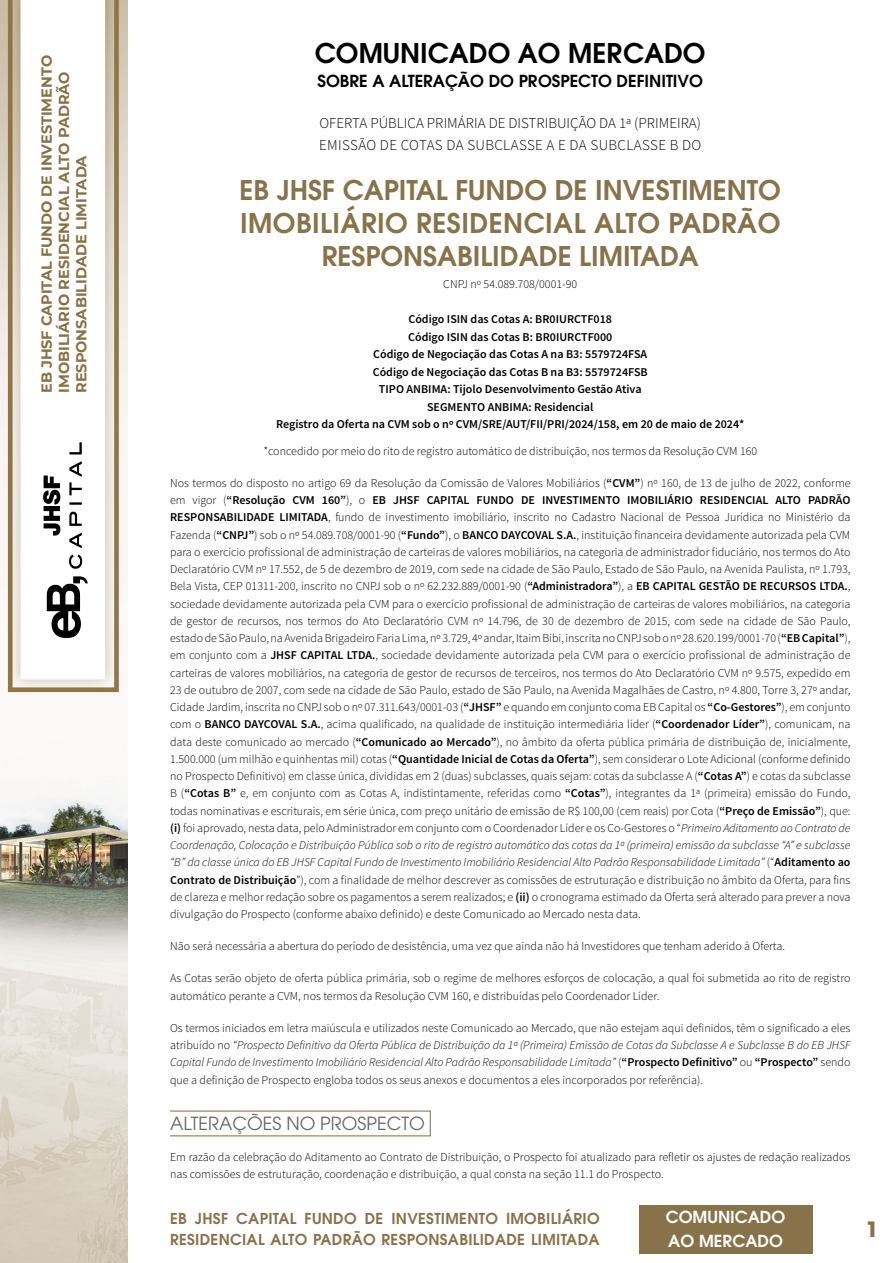
<style>
.page{position:relative;width:893px;height:1263px;background:#fff}
.page>*{position:absolute;margin:0;border:0;box-sizing:border-box;transform-origin:0 0}
.t1{font:600 27px/33.2px "ITC Avant Garde Pro";color:#88724a;text-align:center}
.t2{font:600 27px "ITC Avant Garde Pro";color:#000}
.t3{font:700 21px "ITC Avant Garde Pro";color:#88724a}
.t4{font:18px "ITC Avant Garde Pro";color:#666}
.t5{font:600 16.5px "ITC Avant Garde Pro";color:#000}
.t6{font:600 16.5px/24px "ITC Avant Garde Pro";color:#fff}
.t7{font:300 15px/21.8px "Source Sans Pro";color:#000}
.t8{font:600 15px/21px "ITC Avant Garde Pro";letter-spacing:.02em;color:#88724a}
.t9{font:700 14.55px/17.4px "Montserrat";color:#877145}
.t10{font:300 12px/17.2px "Source Sans Pro";color:#000;text-align:justify}
.t11{font:600 12px/17.5px "Source Sans Pro";color:#000;text-align:center}
.s1{font-weight:600}
.s2{font-style:italic}
</style>
<div class="page">
<img style="left:0;top:0;width:128px;height:1263px">
<svg style="left:43px;top:475px;width:17px;height:61px"></svg>
<svg style="left:69px;top:512px;width:13px;height:14px"></svg>
<svg style="left:69px;top:533px;width:13px;height:15px"></svg>
<svg style="left:47px;top:576px;width:41px;height:62px"></svg>
<svg style="left:69px;top:554px;width:13px;height:15px"></svg>
<svg style="left:69px;top:442px;width:13px;height:12px"></svg>
<svg style="left:69px;top:461px;width:13px;height:34px"></svg>
<svg style="left:69px;top:502px;width:13px;height:3px"></svg>
<div style="left:639px;top:1205px;width:173px;height:49px;background:#88724a"></div>
<p class="t9" style="left:37px;top:393px;width:339px;rotate:-90deg">EB JHSF CAPITAL FUNDO DE INVESTIMENTO<br>IMOBILIÁRIO RESIDENCIAL ALTO PADRÃO<br>RESPONSABILIDADE LIMITADA</p>
<h1 class="t2" style="left:315px;top:35px;width:392px">COMUNICADO AO MERCADO</h1>
<h3 class="t5" style="left:318px;top:70px;width:387px">SOBRE A ALTERAÇÃO DO PROSPECTO DEFINITIVO</h3>
<p class="t7" style="left:319px;top:112px;width:384px">OFERTA PÚBLICA PRIMÁRIA DE DISTRIBUIÇÃO DA 1ª (PRIMEIRA)<br>EMISSÃO DE COTAS DA SUBCLASSE A E DA SUBCLASSE B DO</p>
<h1 class="t1" style="left:240px;top:173px;width:543px">EB JHSF CAPITAL FUNDO DE INVESTIMENTO<br>IMOBILIÁRIO RESIDENCIAL ALTO PADRÃO<br>RESPONSABILIDADE LIMITADA</h1>
<p class="t10" style="left:443px;top:276px;width:135px">CNPJ nº 54.089.708/0001-90</p>
<p class="t11" style="left:276px;top:311px;width:470px">Código ISIN das Cotas A: BR0IURCTF018<br>Código ISIN das Cotas B: BR0IURCTF000<br>Código de Negociação das Cotas A na B3: 5579724FSA<br>Código de Negociação das Cotas B na B3: 5579724FSB<br>TIPO ANBIMA: Tijolo Desenvolvimento Gestão Ativa<br>SEGMENTO ANBIMA: Residencial<br>Registro da Oferta na CVM sob o nº CVM/SRE/AUT/FII/PRI/2024/158, em 20 de maio de 2024*</p>
<p class="t10" style="left:263px;top:442px;width:495px">*concedido por meio do rito de registro automático de distribuição, nos termos da Resolução CVM 160</p>
<p class="t10" style="left:170px;top:474px;width:682px">Nos termos do disposto no artigo 69 da Resolução da Comissão de Valores Mobiliários (<span class="s1">“CVM”</span>) nº 160, de 13 de julho de 2022, conforme em vigor (<span class="s1">“Resolução CVM 160”</span>), o <span class="s1">EB JHSF CAPITAL FUNDO DE INVESTIMENTO IMOBILIÁRIO RESIDENCIAL ALTO PADRÃO RESPONSABILIDADE LIMITADA</span>, fundo de investimento imobiliário, inscrito no Cadastro Nacional de Pessoa Jurídica no Ministério da Fazenda (<span class="s1">“CNPJ”</span>) sob o nº 54.089.708/0001-90 (<span class="s1">“Fundo”</span>), o <span class="s1">BANCO DAYCOVAL S.A.</span>, instituição financeira devidamente autorizada pela CVM para o exercício profissional de administração de carteiras de valores mobiliários, na categoria de administrador fiduciário, nos termos do Ato Declaratório CVM nº 17.552, de 5 de dezembro de 2019, com sede na cidade de São Paulo, Estado de São Paulo, na Avenida Paulista, nº 1.793, Bela Vista, CEP 01311-200, inscrito no CNPJ sob o nº 62.232.889/0001-90 (<span class="s1">“Administradora”</span>), a <span class="s1">EB CAPITAL GESTÃO DE RECURSOS LTDA.</span>, sociedade devidamente autorizada pela CVM para o exercício profissional de administração de carteiras de valores mobiliários, na categoria de gestor de recursos, nos termos do Ato Declaratório CVM nº 14.796, de 30 de dezembro de 2015, com sede na cidade de São Paulo, estado de São Paulo, na Avenida Brigadeiro Faria Lima, nº 3.729, 4º andar, Itaim Bibi, inscrita no CNPJ sob o nº 28.620.199/0001-70 (<span class="s1">“EB Capital”</span>), em conjunto com a <span class="s1">JHSF CAPITAL LTDA.</span>, sociedade devidamente autorizada pela CVM para o exercício profissional de administração de carteiras de valores mobiliários, na categoria de gestor de recursos de terceiros, nos termos do Ato Declaratório CVM nº 9.575, expedido em 23 de outubro de 2007, com sede na cidade de São Paulo, estado de São Paulo, na Avenida Magalhães de Castro, nº 4.800, Torre 3, 27º andar, Cidade Jardim, inscrita no CNPJ sob o nº 07.311.643/0001-03 (<span class="s1">“JHSF”</span> e quando em conjunto coma EB Capital os <span class="s1">“Co-Gestores”</span>), em conjunto com o <span class="s1">BANCO DAYCOVAL S.A.</span>, acima qualificado, na qualidade de instituição intermediária líder (<span class="s1">“Coordenador Líder”</span>), comunicam, na data deste comunicado ao mercado (<span class="s1">“Comunicado ao Mercado”</span>), no âmbito da oferta pública primária de distribuição de, inicialmente, 1.500.000 (um milhão e quinhentas mil) cotas (<span class="s1">“Quantidade Inicial de Cotas da Oferta”</span>), sem considerar o Lote Adicional (conforme definido no Prospecto Definitivo) em classe única, divididas em 2 (duas) subclasses, quais sejam: cotas da subclasse A (<span class="s1">“Cotas A”</span>) e cotas da subclasse B (<span class="s1">“Cotas B”</span> e, em conjunto com as Cotas A, indistintamente, referidas como <span class="s1">“Cotas”</span>), integrantes da 1ª (primeira) emissão do Fundo, todas nominativas e escriturais, em série única, com preço unitário de emissão de R$ 100,00 (cem reais) por Cota (<span class="s1">“Preço de Emissão”</span>), que: <span class="s1">(i)</span> foi aprovado, nesta data, pelo Administrador em conjunto com o Coordenador Líder e os Co-Gestores o “<span class="s2">Primeiro Aditamento ao Contrato de Coordenação, Colocação e Distribuição Pública sob o rito de registro automático das cotas da 1ª (primeira) emissão da subclasse “A” e subclasse “B” da classe única do EB JHSF Capital Fundo de Investimento Imobiliário Residencial Alto Padrão Responsabilidade Limitada”</span> (“<span class="s1">Aditamento ao Contrato de Distribuição</span>”), com a finalidade de melhor descrever as comissões de estruturação e distribuição no âmbito da Oferta, para fins de clareza e melhor redação sobre os pagamentos a serem realizados; e <span class="s1">(ii)</span> o cronograma estimado da Oferta será alterado para prever a nova divulgação do Prospecto (conforme abaixo definido) e deste Comunicado ao Mercado nesta data.</p>
<p class="t10" style="left:170px;top:938px;width:616px">Não será necessária a abertura do período de desistência, uma vez que ainda não há Investidores que tenham aderido à Oferta.</p>
<p class="t10" style="left:170px;top:970px;width:682px">As Cotas serão objeto de oferta pública primária, sob o regime de melhores esforços de colocação, a qual foi submetida ao rito de registro automático perante a CVM, nos termos da Resolução CVM 160, e distribuídas pelo Coordenador Líder.</p>
<p class="t10" style="left:170px;top:1019px;width:682px">Os termos iniciados em letra maiúscula e utilizados neste Comunicado ao Mercado, que não estejam aqui definidos, têm o significado a eles atribuído no <span class="s2">“Prospecto Definitivo da Oferta Pública de Distribuição da 1ª (Primeira) Emissão de Cotas da Subclasse A e Subclasse B do EB JHSF Capital Fundo de Investimento Imobiliário Residencial Alto Padrão Responsabilidade Limitada”</span> (<span class="s1">“Prospecto Definitivo”</span> ou <span class="s1">“Prospecto”</span> sendo que a definição de Prospecto engloba todos os seus anexos e documentos a eles incorporados por referência).</p>
<h3 class="t4" style="left:170px;top:1112px;width:256px">ALTERAÇÕES NO PROSPECTO</h3>
<p class="t10" style="left:170px;top:1148px;width:682px">Em razão da celebração do Aditamento ao Contrato de Distribuição, o Prospecto foi atualizado para refletir os ajustes de redação realizados nas comissões de estruturação, coordenação e distribuição, a qual consta na seção 11.1 do Prospecto.</p>
<p class="t8" style="left:170px;top:1208px;width:431px">EB JHSF CAPITAL FUNDO DE INVESTIMENTO IMOBILIÁRIO<br>RESIDENCIAL ALTO PADRÃO RESPONSABILIDADE LIMITADA</p>
<h3 class="t6" style="left:666px;top:1205px;width:121px">COMUNICADO<br>AO MERCADO</h3>
<h2 class="t3" style="left:866px;top:1215px;width:14px">1</h2>
</div>
